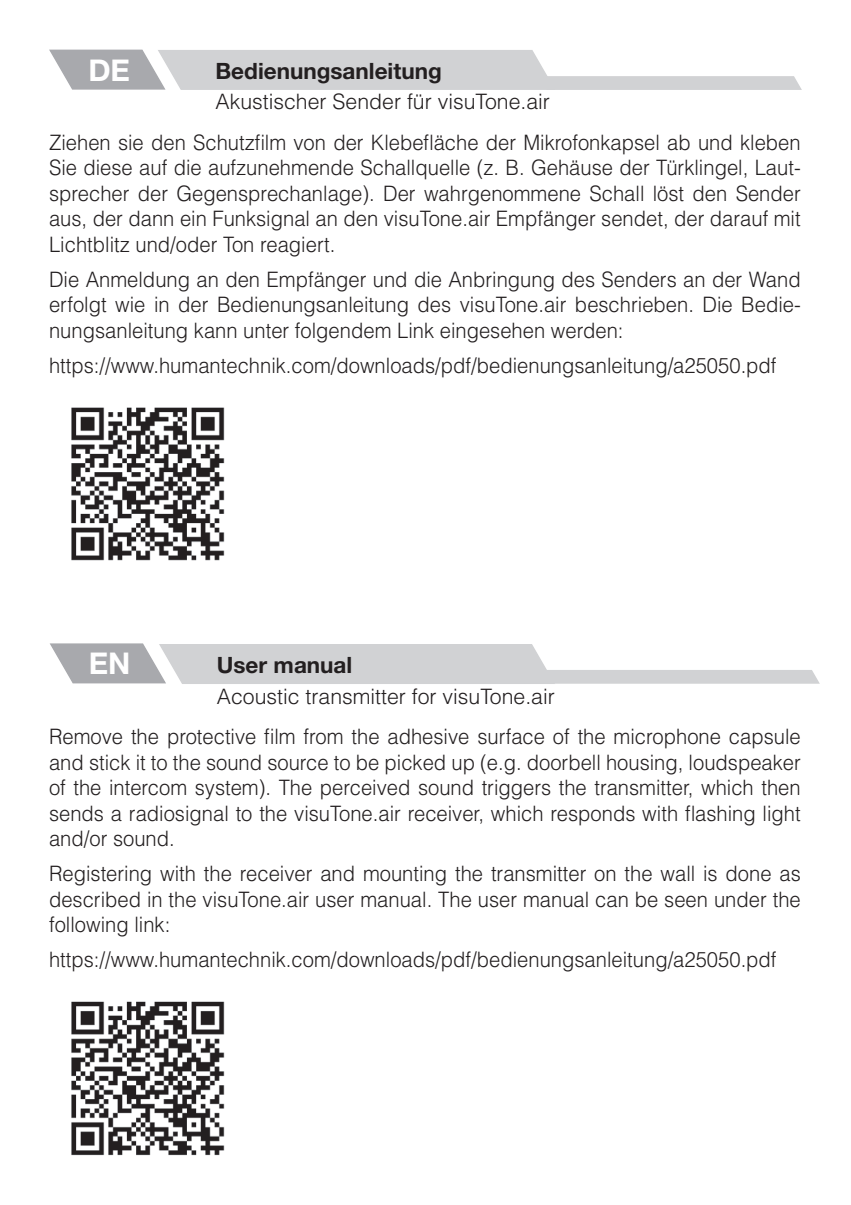
<style>
.page{position:relative;width:851px;height:1205px;background:#fff}
.page>*{position:absolute;margin:0;border:0;box-sizing:border-box;transform-origin:0 0}
.Länderkennung{font:700 30px "Helvetica Neue LT Pro";color:#fff}
.Titel_fett{font:700 22.5px "Helvetica Neue LT Pro";color:#231f20}
.Titel_normal{font:300 21.25px/25.5px "Helvetica LT Std";color:#231f20;text-align:justify;scale:.95 1}
.Titel_normal-2{font:300 21.25px "Helvetica LT Std";color:#231f20}
</style>
<div class="page">
<svg style="left:49px;top:49px;width:753px;height:41px"></svg>
<svg style="left:50px;top:643px;width:770px;height:41px"></svg>
<img style="left:71px;top:407px;width:154px;height:154px">
<img style="left:71px;top:1001px;width:154px;height:155px">
<p class="Länderkennung" style="left:88px;top:51px;width:43px">DE</p>
<p class="Titel_fett" style="left:215px;top:57px;width:228px">Bedienungsanleitung</p>
<p class="Titel_normal-2" style="left:215px;top:89px;width:336px">Akustischer Sender für visuTone.air</p>
<p class="Titel_normal" style="left:49px;top:129px;width:792px">Ziehen sie den Schutzfilm von der Klebefläche der Mikrofonkapsel ab und kleben Sie diese auf die aufzunehmende Schallquelle (z. B. Gehäuse der Türklingel, Laut&shy;sprecher der Gegensprechanlage). Der wahrgenommene Schall löst den Sender aus, der dann ein Funksignal an den visuTone.air Empfänger sendet, der darauf mit Lichtblitz und/oder Ton reagiert.</p>
<p class="Titel_normal" style="left:49px;top:266px;width:792px">Die Anmeldung an den Empfänger und die Anbringung des Senders an der Wand erfolgt wie in der Bedienungsanleitung des visuTone.air beschrieben. Die Bedie&shy;nungsanleitung kann unter folgendem Link eingesehen werden:</p>
<p class="Titel_normal" style="left:49px;top:352px;width:767px">https://www.humantechnik.com/downloads/pdf/bedienungsanleitung/a25050.pdf</p>
<p class="Länderkennung" style="left:89px;top:644px;width:43px">EN</p>
<p class="Titel_fett" style="left:217px;top:651px;width:137px">User manual</p>
<p class="Titel_normal-2" style="left:217px;top:683px;width:339px">Acoustic transmitter for visuTone.air</p>
<p class="Titel_normal" style="left:49px;top:724px;width:792px">Remove the protective film from the adhesive surface of the microphone capsule and stick it to the sound source to be picked up (e.g. doorbell housing, loudspeaker of the intercom system). The perceived sound triggers the transmitter, which then sends a radiosignal to the visuTone.air receiver, which responds with flashing light and/or sound.</p>
<p class="Titel_normal" style="left:49px;top:861px;width:792px">Registering with the receiver and mounting the transmitter on the wall is done as described in the visuTone.air user manual. The user manual can be seen under the following link:</p>
<p class="Titel_normal" style="left:49px;top:947px;width:767px">https://www.humantechnik.com/downloads/pdf/bedienungsanleitung/a25050.pdf</p>
</div>
